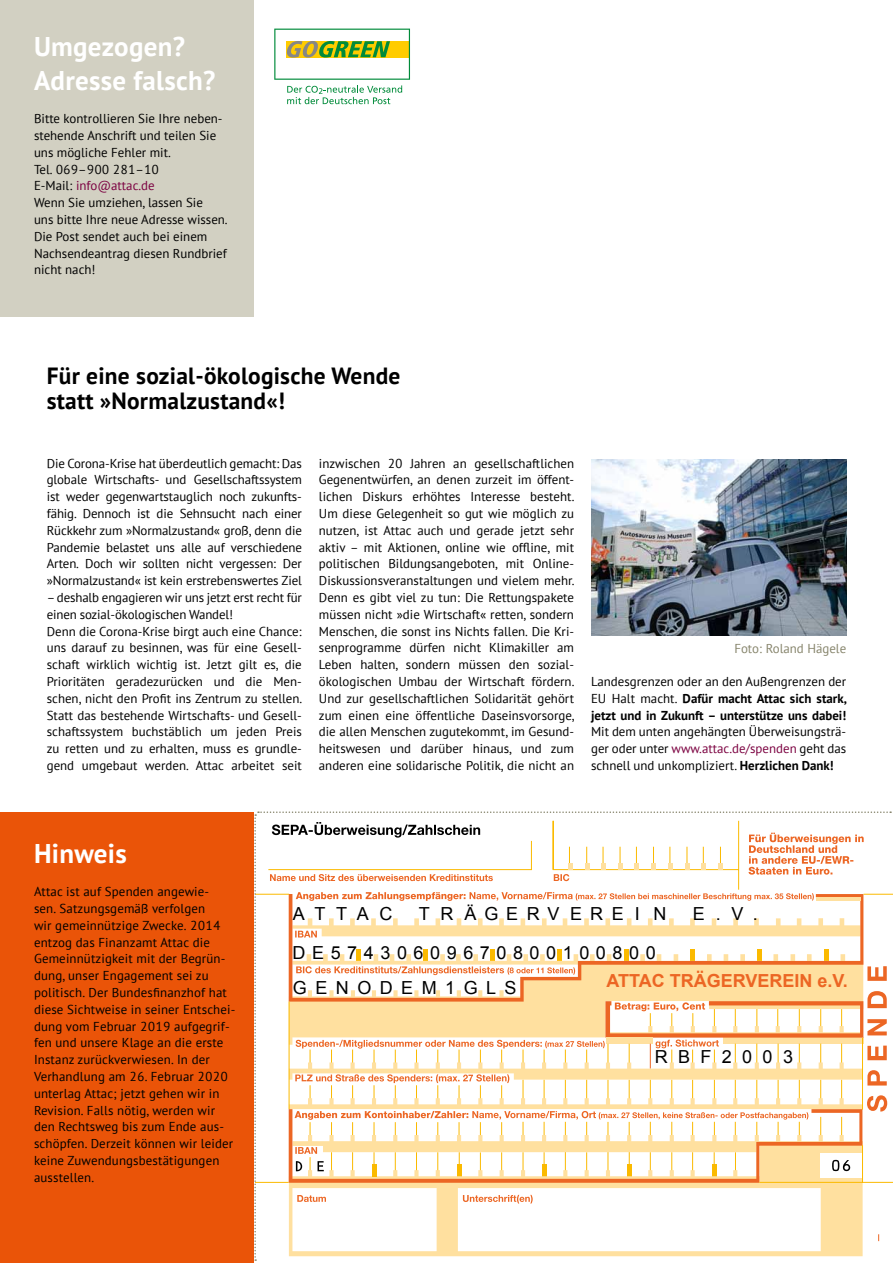
<style>
.page{position:relative;width:893px;height:1263px;background:#fff}
.page>*{position:absolute;margin:0;border:0;box-sizing:border-box;transform-origin:0 0}
.t1{font:27px/33.6px "Attac Serifenlos Bold";letter-spacing:.01em;color:#fff}
.t2{font:23.4px/25.2px "Attac Serifenlos Bold";letter-spacing:.01em;color:#000}
.t3{font:18px/35.2px "Arial";letter-spacing:.365em;color:#000}
.t4{font:700 18px "Arial";color:#ec6624}
.t5{font:18px "Arial";letter-spacing:.44em;color:#000}
.t6{font:18px "Arial";letter-spacing:.575em;color:#000}
.t7{font:12.9px/16.8px "Attac Serifenlos Regular";color:#000;text-align:justify}
.t8{font:12.9px/16.8px "Attac Serifenlos Bold";color:#000}
.t9{font:12.9px "Attac Serifenlos Regular";color:#86846b}
.s1{color:#7b0040}
.s2{font-family:"Attac Serifenlos Regular"}
.s3{font-family:"Attac Serifenlos Bold"}
</style>
<div class="page">
<hr style="left:759px;top:1182px;width:134px;height:1px;background:#fbba00">
<svg style="left:254px;top:811px;width:637px;height:450px"></svg>
<svg style="left:274px;top:29px;width:136px;height:75px"></svg>
<div style="left:0;top:0;width:253px;height:316px;background:#d2d0c2"></div>
<div style="left:0;top:812px;width:253px;height:451px;background:#ea5408"></div>
<img style="left:591px;top:459px;width:255px;height:177px">
<h1 class="t1" style="left:34px;top:29px;width:183px">Umgezogen?<br>Adresse falsch?</h1>
<p class="t7" style="left:34px;top:110px;width:195px;text-align:left">Bitte kontrollieren Sie Ihre neben&shy;stehende Anschrift und teilen Sie uns mögliche Fehler mit.<br>Tel. 069–900 281–10<br>E-Mail: <span class="s1">info@attac.de<br></span>Wenn Sie umziehen, lassen Sie<br>uns bitte Ihre neue Adresse wissen.<br>Die Post sendet auch bei einem<br>Nachsendeantrag diesen Rundbrief nicht nach!</p>
<h2 class="t2" style="left:47px;top:362px;width:355px">Für eine sozial-ökologische Wende statt »Normalzustand«!</h2>
<p class="t7" style="left:47px;top:454px;width:257px">Die Corona-Krise hat überdeutlich gemacht: Das globale Wirtschafts- und Gesellschaftssystem ist weder gegenwartstauglich noch zukunfts&shy;fähig. Dennoch ist die Sehnsucht nach einer Rückkehr zum »Normalzustand« groß, denn die Pandemie belastet uns alle auf verschiedene Arten. Doch wir sollten nicht vergessen: Der »Normalzustand« ist kein erstrebenswertes Ziel</p>
<p class="t7" style="left:47px;top:589px;width:257px;text-align:left">– deshalb engagieren wir uns jetzt erst recht für einen sozial-ökologischen Wandel!<br>Denn die Corona-Krise birgt auch eine Chance: uns darauf zu besinnen, was für eine Gesell&shy;schaft wirklich wichtig ist. Jetzt gilt es, die Prioritäten geradezurücken und die Men&shy;schen, nicht den Profit ins Zentrum zu stellen.<br>Statt das bestehende Wirtschafts- und Gesell&shy;schaftssystem buchstäblich um jeden Preis zu retten und zu erhalten, muss es grundle&shy;gend umgebaut werden. Attac arbeitet seit</p>
<p class="t7" style="left:319px;top:454px;width:257px">inzwischen 20 Jahren an gesellschaftlichen Gegenentwürfen, an denen zurzeit im öffent&shy;lichen Diskurs erhöhtes Interesse besteht.<br>Um diese Gelegenheit so gut wie möglich zu nutzen, ist Attac auch und gerade jetzt sehr aktiv – mit Aktionen, online wie offline, mit politischen Bildungsangeboten, mit Online-Diskussionsveranstaltungen und vielem mehr.<br>Denn es gibt viel zu tun: Die Rettungspakete müssen nicht »die Wirtschaft« retten, sondern Menschen, die sonst ins Nichts fallen. Die Kri&shy;senprogramme dürfen nicht Klimakiller am Leben halten, sondern müssen den sozial&shy;ökologischen Umbau der Wirtschaft fördern.<br>Und zur gesellschaftlichen Solidarität gehört zum einen eine öffentliche Daseinsvorsorge, die allen Menschen zugutekommt, im Gesund&shy;heitswesen und darüber hinaus, und zum anderen eine solidarische Politik, die nicht an</p>
<p class="t9" style="left:734px;top:640px;width:113px">Foto: Roland Hägele</p>
<p class="t7" style="left:591px;top:673px;width:257px">Landesgrenzen oder an den Außengrenzen der</p>
<p class="t8" style="left:591px;top:689px;width:257px"><span class="s2">EU Halt macht.</span> Dafür macht Attac sich stark, jetzt und in Zukunft – unterstütze uns dabei!</p>
<p class="t7" style="left:591px;top:723px;width:257px">Mit dem unten angehängten Überweisungsträ&shy;ger oder unter <span class="s1">www.attac.de/spenden</span> geht das schnell und unkompliziert. <span class="s3">Herzlichen Dank!</span></p>
<h1 class="t1" style="left:34px;top:836px;width:94px">Hinweis</h1>
<p class="t7" style="left:34px;top:883px;width:203px;text-align:left">Attac ist auf Spenden angewie-<br>sen. Satzungsgemäß verfolgen<br>wir gemeinnützige Zwecke. 2014 entzog das Finanzamt Attac die<br>Gemeinnützigkeit mit der Begrün&shy;dung, unser Engagement sei zu politisch. Der Bundesfinanzhof hat diese Sichtweise in seiner Entschei&shy;dung vom Februar 2019 aufgegrif&shy;fen und unsere Klage an die erste<br>Instanz zurückverwiesen. In der<br>Verhandlung am 26. Februar 2020 unterlag Attac; jetzt gehen wir in<br>Revision. Falls nötig, werden wir den Rechtsweg bis zum Ende aus&shy;schöpfen. Derzeit können wir leider keine Zuwendungsbestätigungen ausstellen.</p>
<h3 class="t5" style="left:293px;top:901px;width:101px">ATTAC</h3>
<h3 class="t5" style="left:419px;top:901px;width:249px">T R ÄGERV ERE I N</h3>
<h3 class="t5" style="left:693px;top:901px;width:66px">E.V.</h3>
<h3 class="t3" style="left:293px;top:935px;width:365px">DE57430609670800100800<br>GENODEM1GLS</h3>
<h3 class="t4" style="left:606px;top:969px;width:243px">ATTAC TRÄGERVEREIN e.V.</h3>
<h3 class="t6" style="left:655px;top:1045px;width:140px">RBF2003</h3>
</div>
